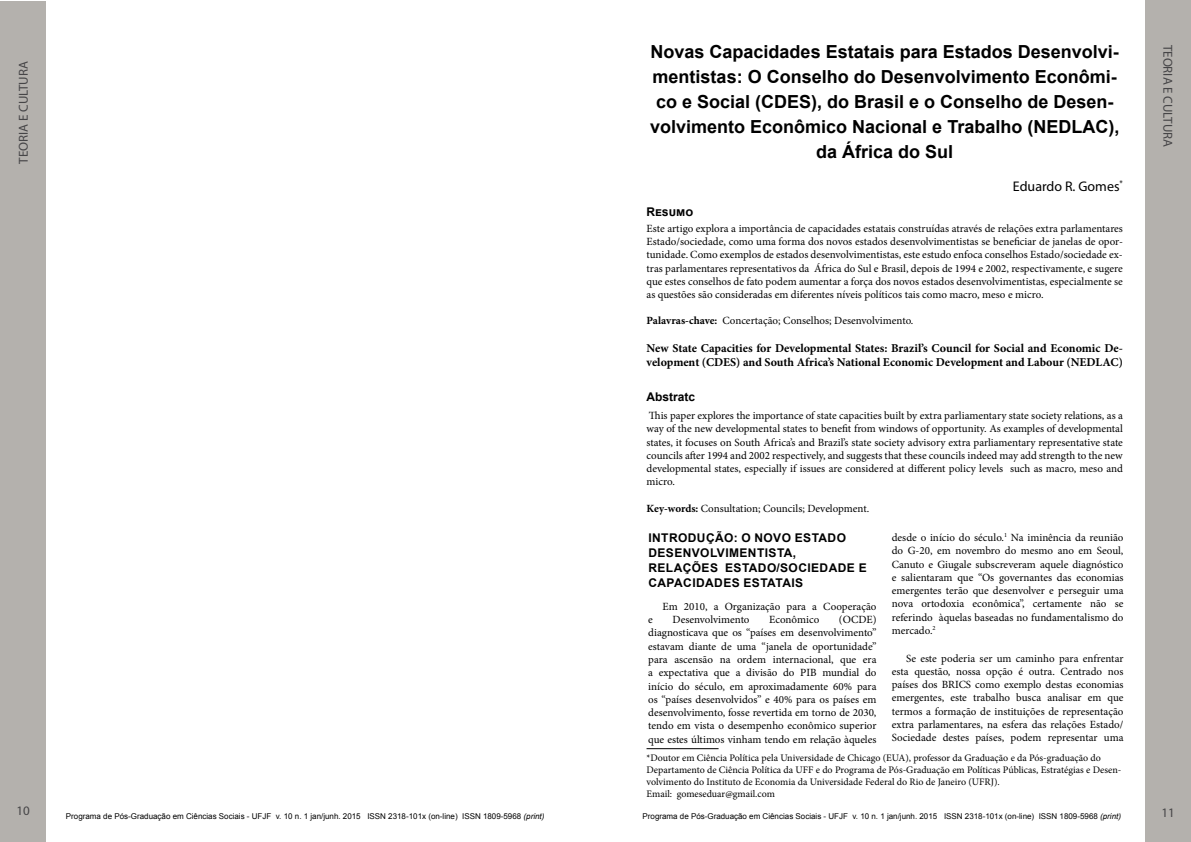
<style>
.page{position:relative;width:1191px;height:842px;background:#fff}
.page>*{position:absolute;margin:0;border:0;box-sizing:border-box;transform-origin:0 0}
.t1{font:700 18px/25px "Arial";color:#000;text-align:center}
.t2{font:14px "Myriad Pro";color:#000}
.t3{font:13px "Myriad Pro";color:#464547}
.t4{font:700 12px/14.4px "Minion Pro";color:#000}
.t5{font:700 12px/15px "Arial";letter-spacing:.035em;color:#000}
.t6{font:700 12px "Arial";color:#000}
.t7{font:11px/13.3px "Minion Pro";color:#000;text-align:justify}
.t8{font:10px/12px "Minion Pro";color:#000}
.t9{font:8px "Arial";color:#000}
.s1{font-weight:700}
.s2{font-style:italic}
</style>
<div class="page">
<div style="left:0;top:0;width:46px;height:842px;background:#b4b1ad"></div>
<div style="left:1145px;top:0;width:46px;height:842px;background:#b4b1ad"></div>
<hr style="left:646px;top:748px;width:72px;height:1px;background:#000">
<p class="t3" style="left:16px;top:164px;width:104px;rotate:-90deg">TEORIA E CULTURA</p>
<p class="t3" style="left:17px;top:803px;width:15px">10</p>
<h1 class="t1" style="left:650px;top:40px;width:471px">Novas Capacidades Estatais para Estados Desenvolvi&shy;mentistas: O Conselho do Desenvolvimento Econômi&shy;co e Social (CDES), do Brasil e o Conselho de Desen&shy;volvimento Econômico Nacional e Trabalho (NEDLAC), da África do Sul</h1>
<p class="t2" style="left:1013px;top:178px;width:111px">Eduardo R. Gomes<sup>*</sup></p>
<p class="t5" style="left:646px;top:204px;width:48px">Resumo</p>
<p class="t7" style="left:646px;top:222px;width:478px">Este artigo explora a importância de capacidades estatais construídas através de relações extra parlamentares Estado/sociedade, como uma forma dos novos estados desenvolvimentistas se beneficiar de janelas de opor&shy;tunidade. Como exemplos de estados desenvolvimentistas, este estudo enfoca conselhos Estado/sociedade ex&shy;tras parlamentares representativos da África do Sul e Brasil, depois de 1994 e 2002, respectivamente, e sugere que estes conselhos de fato podem aumentar a força dos novos estados desenvolvimentistas, especialmente se as questões são consideradas em diferentes níveis políticos tais como macro, meso e micro.</p>
<p class="t7" style="left:646px;top:314px;width:268px"><span class="s1">Palavras-chave:</span> Concertação; Conselhos; Desenvolvimento.</p>
<p class="t4" style="left:646px;top:341px;width:478px">New State Capacities for Developmental States: Brazil’s Council for Social and Economic De&shy;velopment (CDES) and South Africa’s National Economic Development and Labour (NEDLAC)</p>
<p class="t6" style="left:646px;top:388px;width:50px">Abstratc</p>
<p class="t7" style="left:646px;top:409px;width:478px">This paper explores the importance of state capacities built by extra parliamentary state society relations, as a way of the new developmental states to benefit from windows of opportunity. As examples of developmental states, it focuses on South Africa’s and Brazil’s state society advisory extra parliamentary representative state councils after 1994 and 2002 respectively, and suggests that these councils indeed may add strength to the new developmental states, especially if issues are considered at different policy levels such as macro, meso and micro.</p>
<p class="t7" style="left:646px;top:501px;width:224px"><span class="s1">Key-words:</span> Consultation; Councils; Development.</p>
<p class="t5" style="left:648px;top:530px;width:165px">Introd ução: o Novo Estado<br>Desen</p>
<p class="t5" style="left:692px;top:545px;width:57px">volvimentista</p>
<p class="t5" style="left:792px;top:545px;width:5px">,</p>
<p class="t5" style="left:648px;top:560px;width:19px">rela</p>
<p class="t5" style="left:683px;top:560px;width:28px">ções</p>
<p class="t5" style="left:725px;top:560px;width:18px">Estado</p>
<p class="t5" style="left:776px;top:560px;width:22px">/Sociedade</p>
<p class="t5" style="left:858px;top:560px;width:8px">e</p>
<p class="t5" style="left:648px;top:575px;width:35px">ca pacidades</p>
<p class="t5" style="left:743px;top:575px;width:9px">estatais</p>
<p class="t7" style="left:662px;top:600px;width:215px">Em 2010, a Organização para a Cooperação</p>
<p class="t7" style="left:648px;top:613px;width:6px">e</p>
<p class="t7" style="left:672px;top:613px;width:79px">Desenvolvimento</p>
<p class="t7" style="left:769px;top:613px;width:52px">Econômico</p>
<p class="t7" style="left:648px;top:613px;width:230px;text-indent:191px">(OCDE) diagnosticava que os “países em desenvolvimento” estavam diante de uma “janela de oportunidade” para ascensão na ordem internacional, que era a expectativa que a divisão do PIB mundial do início do século, em aproximadamente 60% para os “países desenvolvidos” e 40% para os países em desenvolvimento, fosse revertida em torno de 2030, tendo em vista o desempenho econômico superior que estes últimos vinham tendo em relação àqueles</p>
<p class="t7" style="left:891px;top:531px;width:233px">desde o início do século.<sup>1</sup> Na iminência da reunião do G-20, em novembro do mesmo ano em Seoul, Canuto e Giugale subscreveram aquele diagnóstico e salientaram que “Os governantes das economias emergentes terão que desenvolver e perseguir uma nova ortodoxia econômica”, certamente não se referindo àquelas baseadas no fundamentalismo do mercado.<sup>2</sup></p>
<p class="t7" style="left:892px;top:651px;width:233px;text-indent:14px">Se este poderia ser um caminho para enfrentar esta questão, nossa opção é outra. Centrado nos países dos BRICS como exemplo destas economias emergentes, este trabalho busca analisar em que termos a formação de instituições de representação extra parlamentares, na esfera das relações Estado/ Sociedade destes países, podem representar uma</p>
<p class="t8" style="left:646px;top:751px;width:476px">*Doutor em Ciência Política pela Universidade de Chicago (EUA), professor da Graduação e da Pós-graduação do Departamento de Ciência Política da UFF e do Programa de Pós-Graduação em Políticas Públicas, Estratégias e Desen&shy;volvimento do Instituto de Economia da Universidade Federal do Rio de Janeiro (UFRJ).<br>Email: gomeseduar@gmail.com</p>
<p class="t9" style="left:66px;top:811px;width:480px">Programa de Pós-Graduação em Ciências Sociais - UFJF v. 10 n. 1 jan/junh. 2015 ISSN 2318-101x (on-line) ISSN 1809-5968 <span class="s2">(print)</span></p>
<p class="t9" style="left:642px;top:811px;width:480px">Programa de Pós-Graduação em Ciências Sociais - UFJF v. 10 n. 1 jan/junh. 2015 ISSN 2318-101x (on-line) ISSN 1809-5968 <span class="s2">(print)</span></p>
<p class="t3" style="left:1175px;top:45px;width:104px;rotate:90deg">TEORIA E CULTURA</p>
<p class="t3" style="left:1161px;top:804px;width:15px">11</p>
</div>
